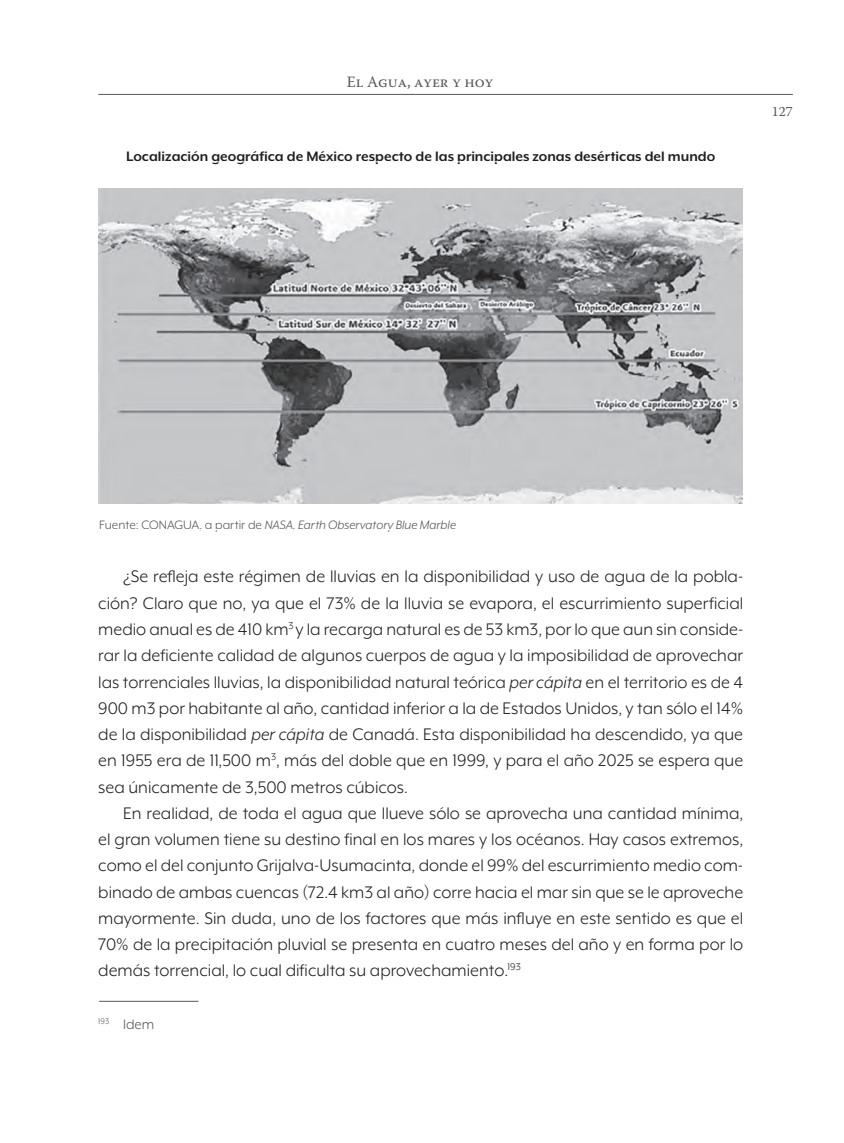
<style>
.page{position:relative;width:844px;height:1143px;background:#fff}
.page>*{position:absolute;margin:0;border:0;box-sizing:border-box;transform-origin:0 0}
.t1{font:19.25px/26.2px "Mr Eaves XL Mod OT";color:#231f20;text-align:justify}
.t2{font:700 15.75px "Mr Eaves XL Mod OT";color:#231f20}
.t3{font:15.75px "Warnock Pro";color:#57585a}
.t4{font:15.75px "Mr Eaves XL Mod OT";color:#57585a}
.t5{font:italic 14px "Mr Eaves XL Mod OT";color:#57585a}
.t6{font:14px "Warnock Pro";color:#57585a}
.s1{font-style:normal}
.s2{font-style:italic}
</style>
<div class="page">
<hr style="left:98px;top:94px;width:695px;height:1px;background:#57585a">
<hr style="left:99px;top:1000px;width:99px;height:1px;background:#57585a">
<img style="left:98px;top:188px;width:644px;height:315px">
<p class="t3" style="left:347px;top:72px;width:148px">El Agua, ayer y hoy</p>
<p class="t2" style="left:126px;top:149px;width:591px">Localización geográfica de México respecto de las principales zonas desérticas del mundo</p>
<p class="t6" style="left:772px;top:103px;width:23px">127</p>
<p class="t5" style="left:99px;top:518px;width:359px"><span class="s1">Fuente: CONAGUA, a partir de</span> NASA, Earth Observatory Blue Marble</p>
<p class="t1" style="left:98px;top:563px;width:646px;text-indent:25px">¿Se refleja este régimen de lluvias en la disponibilidad y uso de agua de la pobla&shy;ción? Claro que no, ya que el 73% de la lluvia se evapora, el escurrimiento superficial medio anual es de 410 km<sup>3</sup> y la recarga natural es de 53 km3, por lo que aun sin conside&shy;rar la deficiente calidad de algunos cuerpos de agua y la imposibilidad de aprovechar las torrenciales lluvias, la disponibilidad natural teórica <span class="s2">per cápita</span> en el territorio es de 4<br>900 m3 por habitante al año, cantidad inferior a la de Estados Unidos, y tan sólo el 14% de la disponibilidad <span class="s2">per cápita</span> de Canadá. Esta disponibilidad ha descendido, ya que en 1955 era de 11,500 m<sup>3</sup>, más del doble que en 1999, y para el año 2025 se espera que sea únicamente de 3,500 metros cúbicos.</p>
<p class="t1" style="left:98px;top:800px;width:646px;text-indent:25px">En realidad, de toda el agua que llueve sólo se aprovecha una cantidad mínima, el gran volumen tiene su destino final en los mares y los océanos. Hay casos extremos, como el del conjunto Grijalva-Usumacinta, donde el 99% del escurrimiento medio com&shy;binado de ambas cuencas (72.4 km3 al año) corre hacia el mar sin que se le aproveche mayormente. Sin duda, uno de los factores que más influye en este sentido es que el 70% de la precipitación pluvial se presenta en cuatro meses del año y en forma por lo demás torrencial, lo cual dificulta su aprovechamiento.<sup>193</sup></p>
<p class="t4" style="left:98px;top:1016px;width:57px"><sup>193</sup> Idem</p>
</div>
